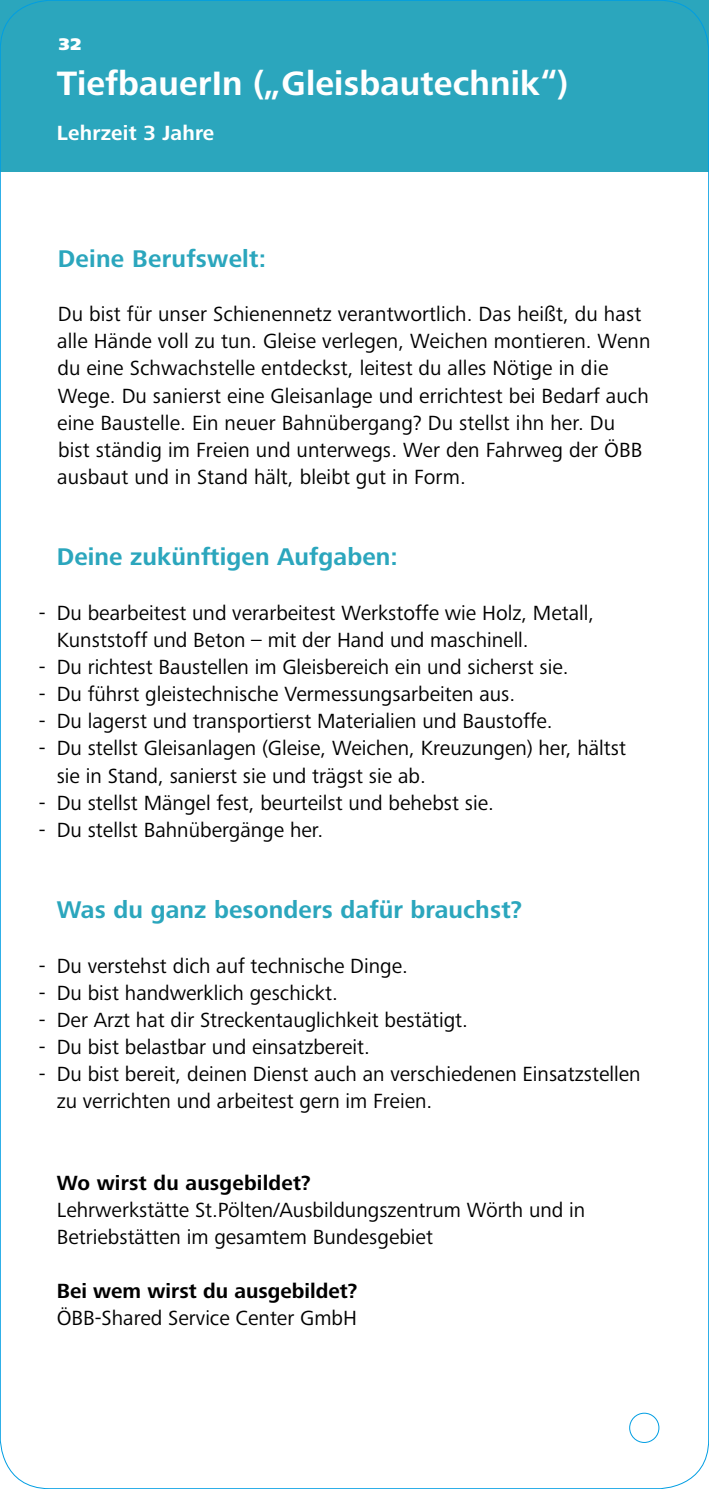
<style>
.page{position:relative;width:709px;height:1489px;background:#fff}
.page>*{position:absolute;margin:0;border:0;box-sizing:border-box;transform-origin:0 0}
.t1{font:700 35px "Frutiger Next Pro";letter-spacing:.005em;color:#fff}
.t2{font:700 25px "Frutiger Next Pro";letter-spacing:.005em;color:#2ba6bd}
.t3{font:21.25px/27px "Frutiger Next Pro";color:#000}
.t4{font:700 21.25px "Frutiger Next Pro";color:#000}
.t5{font:700 21.25px "Frutiger Next Pro";letter-spacing:.01em;color:#fff}
.t6{font:900 17.5px "Frutiger Next Pro";color:#fff}
</style>
<div class="page">
<div style="left:0;top:0;width:709px;height:171px;background:#2ba6bd"></div>
<div style="left:629px;top:1412px;width:30px;height:30px;border:1px solid #009ee3;border-radius:50%"></div>
<p class="t6" style="left:58px;top:34px;width:25px">32</p>
<h1 class="t1" style="left:57px;top:64px;width:513px">TiefbauerIn („Gleisbautechnik“)</h1>
<p class="t5" style="left:57px;top:121px;width:159px">Lehrzeit 3 Jahre</p>
<p class="t2" style="left:58px;top:244px;width:210px">Deine Berufswelt:</p>
<p class="t3" style="left:57px;top:300px;width:595px">Du bist für unser Schienennetz verantwortlich. Das heißt, du hast alle Hände voll zu tun. Gleise verlegen, Weichen montieren. Wenn du eine Schwachstelle entdeckst, leitest du alles Nötige in die Wege. Du sanierst eine Gleisanlage und errichtest bei Bedarf auch eine Baustelle. Ein neuer Bahnübergang? Du stellst ihn her. Du bist ständig im Freien und unterwegs. Wer den Fahrweg der ÖBB ausbaut und in Stand hält, bleibt gut in Form.</p>
<p class="t2" style="left:57px;top:543px;width:343px">Deine zukünftigen Aufgaben:</p>
<p class="t3" style="left:57px;top:599px;width:539px;text-indent:-18px">- Du bearbeitest und verarbeitest Werkstoffe wie Holz, Metall,<br>Kunststoff und Beton – mit der Hand und maschinell.</p>
<p class="t3" style="left:39px;top:653px;width:531px">- Du richtest Baustellen im Gleisbereich ein und sicherst sie.</p>
<p class="t3" style="left:39px;top:680px;width:478px">- Du führst gleistechnische Vermessungsarbeiten aus.</p>
<p class="t3" style="left:39px;top:707px;width:515px">- Du lagerst und transportierst Materialien und Baustoffe.</p>
<p class="t3" style="left:57px;top:734px;width:571px;text-indent:-18px">- Du stellst Gleisanlagen (Gleise, Weichen, Kreuzungen) her, hältst sie in Stand, sanierst sie und trägst sie ab.</p>
<p class="t3" style="left:39px;top:789px;width:456px">- Du stellst Mängel fest, beurteilst und behebst sie.</p>
<p class="t3" style="left:39px;top:816px;width:286px">- Du stellst Bahnübergänge her.</p>
<p class="t2" style="left:57px;top:895px;width:467px">Was du ganz besonders dafür brauchst?</p>
<p class="t3" style="left:39px;top:951px;width:370px">- Du verstehst dich auf technische Dinge.</p>
<p class="t3" style="left:39px;top:979px;width:300px">- Du bist handwerklich geschickt.</p>
<p class="t3" style="left:39px;top:1006px;width:430px">- Der Arzt hat dir Streckentauglichkeit bestätigt.</p>
<p class="t3" style="left:39px;top:1033px;width:332px">- Du bist belastbar und einsatzbereit.</p>
<p class="t3" style="left:57px;top:1060px;width:585px;text-indent:-18px">- Du bist bereit, deinen Dienst auch an verschiedenen Einsatzstellen zu verrichten und arbeitest gern im Freien.</p>
<p class="t4" style="left:57px;top:1170px;width:256px">Wo wirst du ausgebildet?</p>
<p class="t3" style="left:57px;top:1196px;width:530px">Lehrwerkstätte St.Pölten/Ausbildungszentrum Wörth und in<br>Betriebstätten im gesamtem Bundesgebiet</p>
<p class="t4" style="left:57px;top:1278px;width:302px">Bei wem wirst du ausgebildet?</p>
<p class="t3" style="left:57px;top:1304px;width:302px">ÖBB-Shared Service Center GmbH</p>
</div>
